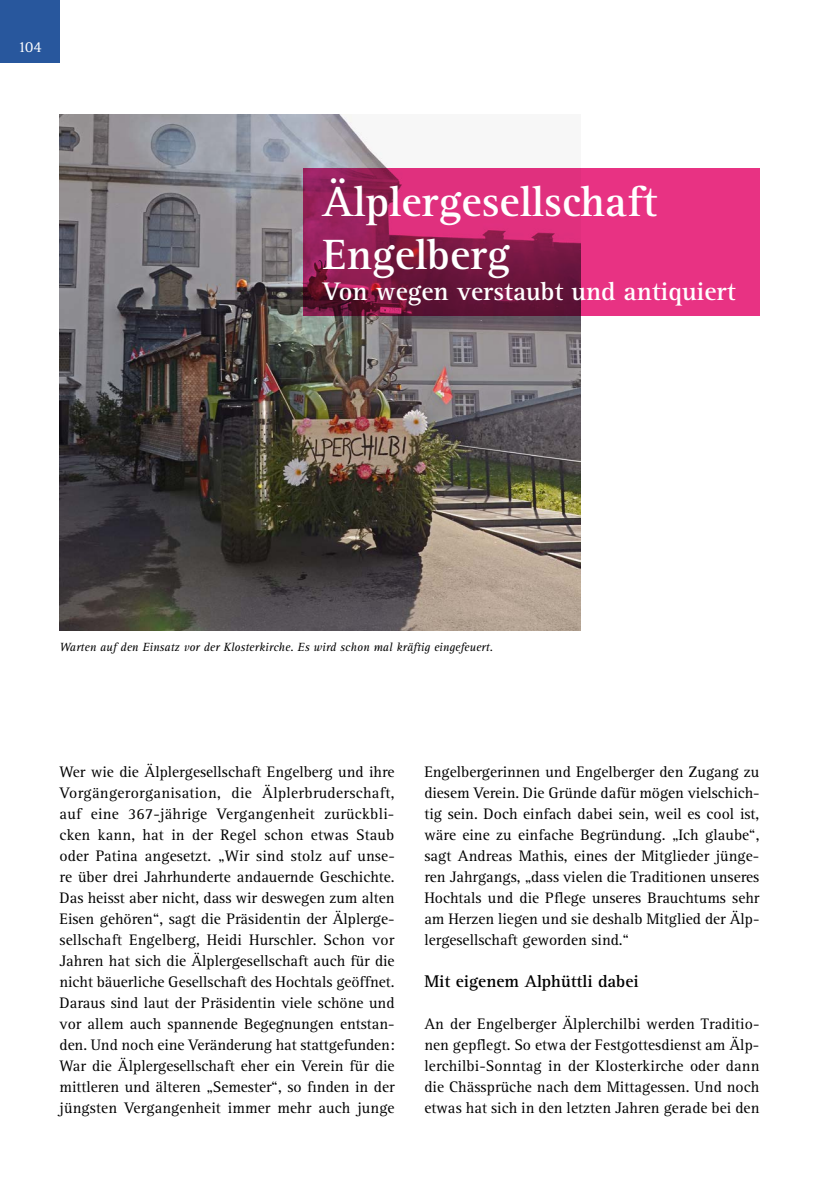
<style>
.page{position:relative;width:819px;height:1191px;background:#fff}
.page>*{position:absolute;margin:0;border:0;box-sizing:border-box;transform-origin:0 0}
.t1{font:700 43.75px/52.5px "Rotis Serif";color:#fff}
.t2{font:700 26.25px "Rotis Serif";color:#fff}
.t3{font:700 17.5px "Rotis Serif";color:#000}
.t4{font:15.75px/21px "Rotis Serif";letter-spacing:.005em;color:#000;text-align:justify}
.t5{font:15.75px "Rotis Serif";color:#fff}
.t6{font:italic 12.25px "Rotis Serif";color:#000}
</style>
<div class="page">
<div style="left:0;top:0;width:60px;height:63px;background:#28579d"></div>
<img style="left:60px;top:114px;width:520px;height:516px">
<svg style="left:303px;top:168px;width:456px;height:147px;background:#b82767"></svg>
<p class="t5" style="left:18px;top:38px;width:25px">104</p>
<h1 class="t1" style="left:322px;top:176px;width:336px">Älplergesellschaft<br>Engelberg</h1>
<h2 class="t2" style="left:322px;top:276px;width:414px">Von wegen verstaubt und antiquiert</h2>
<p class="t6" style="left:60px;top:640px;width:435px">Warten auf den Einsatz vor der Klosterkirche. Es wird schon mal kräftig eingefeuert.</p>
<p class="t4" style="left:60px;top:762px;width:337px">Wer wie die Älplergesellschaft Engelberg und ihre Vorgängerorganisation, die Älplerbruderschaft, auf eine 367-jährige Vergangenheit zurückbli&shy;cken kann, hat in der Regel schon etwas Staub oder Patina angesetzt. „Wir sind stolz auf unse&shy;re über drei Jahrhunderte andauernde Geschichte.<br>Das heisst aber nicht, dass wir deswegen zum alten Eisen gehören“, sagt die Präsidentin der Älplerge&shy;sellschaft Engelberg, Heidi Hurschler. Schon vor Jahren hat sich die Älplergesellschaft auch für die nicht bäuerliche Gesellschaft des Hochtals geöffnet.<br>Daraus sind laut der Präsidentin viele schöne und vor allem auch spannende Begegnungen entstan&shy;den. Und noch eine Veränderung hat stattgefunden:<br>War die Älplergesellschaft eher ein Verein für die mittleren und älteren „Semester“, so finden in der jüngsten Vergangenheit immer mehr auch junge</p>
<p class="t4" style="left:424px;top:762px;width:337px">Engelbergerinnen und Engelberger den Zugang zu diesem Verein. Die Gründe dafür mögen vielschich&shy;tig sein. Doch einfach dabei sein, weil es cool ist, wäre eine zu einfache Begründung. „Ich glaube“, sagt Andreas Mathis, eines der Mitglieder jünge&shy;ren Jahrgangs, „dass vielen die Traditionen unseres Hochtals und die Pflege unseres Brauchtums sehr am Herzen liegen und sie deshalb Mitglied der Älp&shy;lergesellschaft geworden sind.“</p>
<p class="t3" style="left:424px;top:971px;width:216px">Mit eigenem Alphüttli dabei</p>
<p class="t4" style="left:424px;top:1014px;width:336px">An der Engelberger Älplerchilbi werden Traditio&shy;nen gepflegt. So etwa der Festgottesdienst am Älp&shy;lerchilbi-Sonntag in der Klosterkirche oder dann die Chässprüche nach dem Mittagessen. Und noch etwas hat sich in den letzten Jahren gerade bei den</p>
</div>
